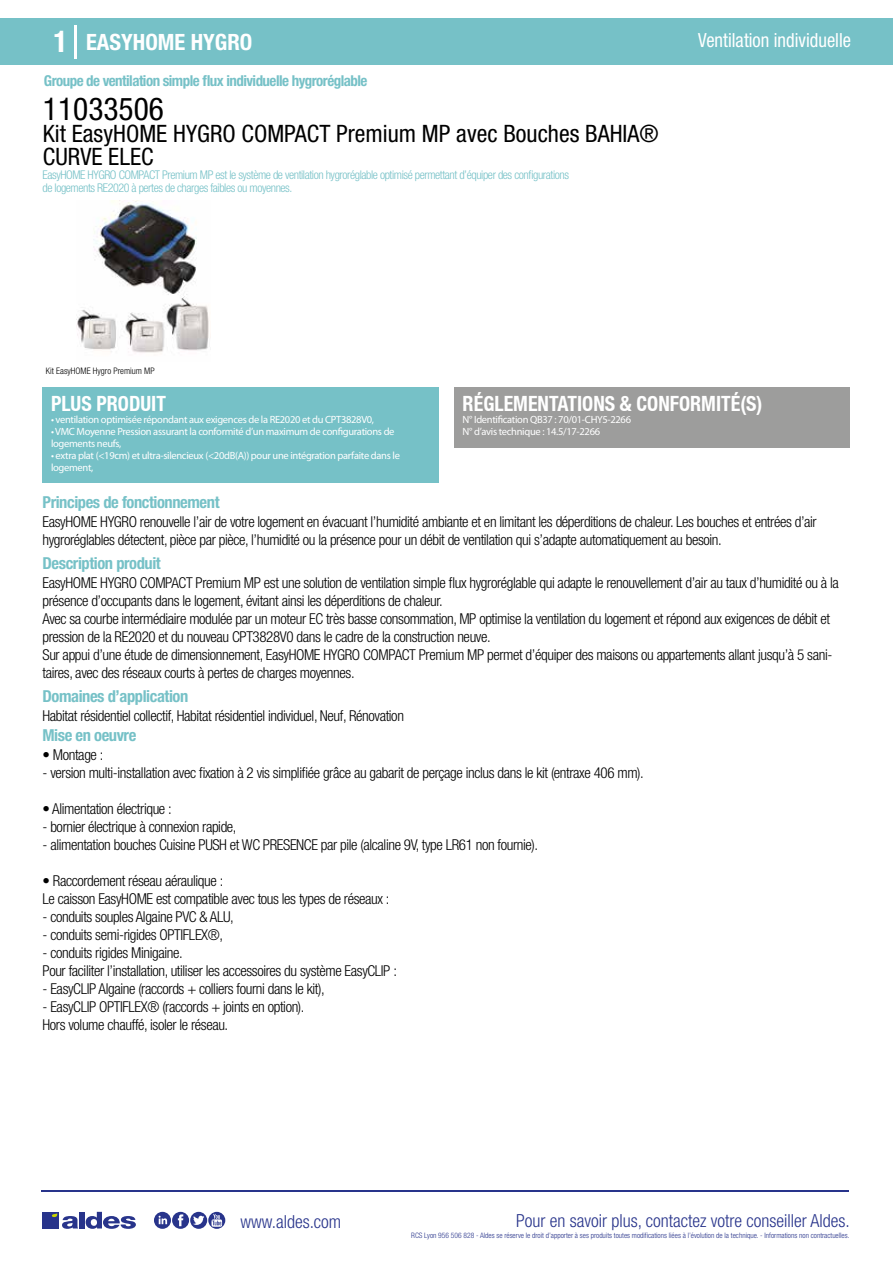
<style>
.page{position:relative;width:893px;height:1263px;background:#fff}
.page>*{position:absolute;margin:0;border:0;box-sizing:border-box;transform-origin:0 0}
.t1{font:condensed 31.5px "Helvetica Neue LT Std";color:#000}
.t2{font:condensed 24px/22.5px "Helvetica Neue LT Std";color:#000}
.t3{font:700 condensed 22.5px "Helvetica Neue LT Std";color:#fff}
.t4{font:700 condensed 21px "Helvetica Neue";color:#fff;scale:.95 1}
.t5{font:condensed 19.5px "Helvetica Neue LT Std";color:#fff;scale:.95 1}
.t6{font:300 condensed 18px "Helvetica Neue";color:#28348b}
.t7{font:700 condensed 16.5px "Helvetica Neue LT Std";letter-spacing:-.025em;color:#76c1c7}
.t8{font:300 condensed 15px/18px "Helvetica Neue LT Std";letter-spacing:-.025em;color:#000}
.t9{font:700 condensed 15px "Helvetica Neue LT Std";letter-spacing:-.035em;color:#76c1c7}
.t10{font:300 condensed 12px/13.5px "Helvetica Neue LT Std";letter-spacing:-.035em;color:#76c1c7}
.t11{font:10.5px/12px "Myriad Pro";letter-spacing:-.03em;color:#fff}
.t12{font:300 condensed 9px "Helvetica Neue";color:#000}
.t13{font:300 condensed 7.5px "Helvetica Neue";color:#28348b}
.s1{font-size:30px}
</style>
<div class="page">
<div style="left:0;top:18px;width:893px;height:46px;background:#76c1c7"></div>
<div style="left:454px;top:387px;width:396px;height:61px;background:#9d9d9c"></div>
<div style="left:43px;top:387px;width:396px;height:96px;background:#76c1c7"></div>
<hr style="left:74px;top:25px;width:2px;height:33px;background:#fff">
<svg style="left:76px;top:200px;width:135px;height:153px"></svg>
<hr style="left:41px;top:1190px;width:808px;height:1px;background:#28348b">
<svg style="left:154px;top:1212px;width:71px;height:17px"></svg>
<div style="left:42px;top:1212px;width:17px;height:16px;background:#28348b"></div>
<div style="left:79px;top:1212px;width:5px;height:16px;background:#28348b"></div>
<svg style="left:86px;top:1212px;width:50px;height:17px"></svg>
<svg style="left:52px;top:1213px;width:26px;height:16px"></svg>
<h3 class="t3" style="left:54px;top:28px;width:200px"><span class="s1">1</span> EASYHOME HYGRO</h3>
<h3 class="t5" style="left:698px;top:29px;width:162px">Ventilation individuelle</h3>
<p class="t9" style="left:44px;top:71px;width:325px">Groupe de ventilation simple flux individuelle hygroréglable</p>
<h1 class="t1" style="left:43px;top:91px;width:122px">11033506</h1>
<h2 class="t2" style="left:43px;top:123px;width:617px">Kit EasyHOME HYGRO COMPACT Premium MP avec Bouches BAHIA®<br>CURVE ELEC</h2>
<p class="t10" style="left:43px;top:167px;width:528px">EasyHOME HYGRO COMPACT Premium MP est le système de ventilation hygroréglable optimisé permettant d’équiper des configurations de logements RE2020 à pertes de charges faibles ou moyennes.</p>
<p class="t12" style="left:46px;top:365px;width:110px">Kit EasyHOME Hygro Premium MP</p>
<h3 class="t4" style="left:51px;top:391px;width:122px">PLUS PRODUIT</h3>
<p class="t11" style="left:51px;top:413px;width:325px">• ventilation optimisée répondant aux exigences de la RE2020 et du CPT3828V0,</p>
<p class="t11" style="left:51px;top:425px;width:345px">• VMC Moyenne Pression assurant la conformité d’un maximum de configurations de logements neufs,</p>
<p class="t11" style="left:51px;top:449px;width:350px">• extra plat (&lt;19cm) et ultra-silencieux (&lt;20dB(A)) pour une intégration parfaite dans le logement,</p>
<p class="t7" style="left:43px;top:492px;width:179px">Principes de fonctionnement</p>
<h3 class="t4" style="left:463px;top:391px;width:317px">RÉGLEMENTATIONS &amp; CONFORMITÉ(S)</h3>
<p class="t11" style="left:463px;top:413px;width:170px">N° Identification QB37 : 70/01-CHY5-2266<br>N° d’avis technique : 14.5/17-2266</p>
<p class="t8" style="left:43px;top:513px;width:776px">EasyHOME HYGRO renouvelle l’air de votre logement en évacuant l’humidité ambiante et en limitant les déperditions de chaleur. Les bouches et entrées d’air hygroréglables détectent, pièce par pièce, l’humidité ou la présence pour un débit de ventilation qui s’adapte automatiquement au besoin.</p>
<p class="t8" style="left:43px;top:573px;width:798px">EasyHOME HYGRO COMPACT Premium MP est une solution de ventilation simple flux hygroréglable qui adapte le renouvellement d’air au taux d’humidité ou à la présence d’occupants dans le logement, évitant ainsi les déperditions de chaleur.<br>Avec sa courbe intermédiaire modulée par un moteur EC très basse consommation, MP optimise la ventilation du logement et répond aux exigences de débit et pression de la RE2020 et du nouveau CPT3828V0 dans le cadre de la construction neuve.<br>Sur appui d’une étude de dimensionnement, EasyHOME HYGRO COMPACT Premium MP permet d’équiper des maisons ou appartements allant jusqu’à 5 sani&shy;taires, avec des réseaux courts à pertes de charges moyennes.</p>
<p class="t8" style="left:43px;top:706px;width:363px">Habitat résidentiel collectif, Habitat résidentiel individuel, Neuf, Rénovation</p>
<p class="t8" style="left:43px;top:746px;width:62px">• Montage :</p>
<p class="t8" style="left:43px;top:764px;width:603px">- version multi-installation avec fixation à 2 vis simplifiée grâce au gabarit de perçage inclus dans le kit (entraxe 406 mm).</p>
<p class="t8" style="left:43px;top:800px;width:131px">• Alimentation électrique :</p>
<p class="t8" style="left:43px;top:818px;width:196px">- bornier électrique à connexion rapide,</p>
<p class="t8" style="left:43px;top:836px;width:497px">- alimentation bouches Cuisine PUSH et WC PRESENCE par pile (alcaline 9V, type LR61 non fournie).</p>
<p class="t8" style="left:43px;top:872px;width:348px">• Raccordement réseau aéraulique :<br>Le caisson EasyHOME est compatible avec tous les types de réseaux :</p>
<p class="t8" style="left:43px;top:908px;width:193px">- conduits souples Algaine PVC &amp; ALU,</p>
<p class="t8" style="left:43px;top:926px;width:182px">- conduits semi-rigides OPTIFLEX®,</p>
<p class="t8" style="left:43px;top:944px;width:356px">- conduits rigides Minigaine.<br>Pour faciliter l’installation, utiliser les accessoires du système EasyCLIP :</p>
<p class="t8" style="left:43px;top:980px;width:284px">- EasyCLIP Algaine (raccords + colliers fourni dans le kit),</p>
<p class="t8" style="left:43px;top:998px;width:263px">- EasyCLIP OPTIFLEX® (raccords + joints en option).<br>Hors volume chauffé, isoler le réseau.</p>
<p class="t7" style="left:43px;top:553px;width:120px">Description produit</p>
<p class="t7" style="left:43px;top:686px;width:147px">Domaines d’application</p>
<p class="t7" style="left:43px;top:725px;width:95px">Mise en oeuvre</p>
<p class="t6" style="left:240px;top:1211px;width:102px">www.aldes.com</p>
<p class="t6" style="left:516px;top:1211px;width:335px">Pour en savoir plus, contactez votre conseiller Aldes.</p>
<p class="t13" style="left:411px;top:1230px;width:440px">RCS Lyon 956 506 828 - Aldes se réserve le droit d’apporter à ses produits toutes modifications liées à l’évolution de la technique. - Informations non contractuelles.</p>
</div>
